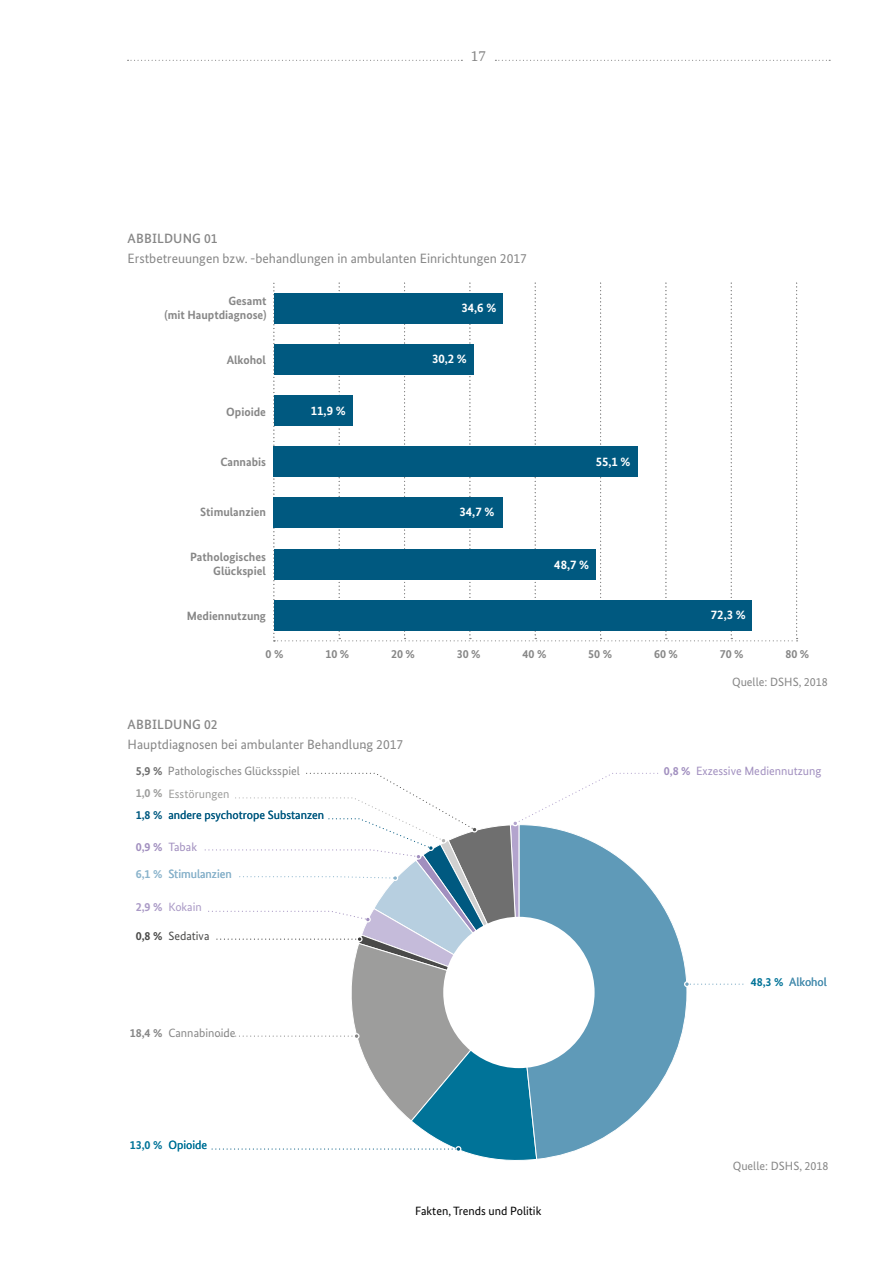
<style>
.page{position:relative;width:893px;height:1263px;background:#fff}
.page>*{position:absolute;margin:0;border:0;box-sizing:border-box;transform-origin:0 0}
.t1{font:15px "Bundes Serif";color:#878787}
.t2{font:13.5px "Bundes Sans";color:#878787}
.t3{font:500 13.5px "Bundes Sans";letter-spacing:.01em;color:#878787}
.t4{font:700 12.75px "Bundes Sans";color:#fff}
.t5{font:700 12px/14.4px "Bundes Sans";color:#878787;text-align:right}
.t6{font:12px "Bundes Sans";color:#878787}
.t7{font:12px "Bundes Sans";color:#a18fbf}
.t8{font:12px "Bundes Sans";color:#005980}
.t9{font:12px "Bundes Sans";color:#000}
.t10{font:12px "Bundes Sans";color:#8bb4cc}
.t11{font:12px "Bundes Sans";color:#9d9d9c}
.t12{font:12px "Bundes Sans";color:#4a4a49}
.t13{font:12px "Bundes Sans";color:#aa9ac6}
.t14{font:700 12px "Bundes Sans";color:#007398}
.t15{font:12px "Bundes Sans";color:#007398}
.t16{font:12px "Bundes Sans";color:#4e91b1}
.s1{font-weight:700;color:#6f6f6f}
.s2{font-weight:700}
</style>
<div class="page">
<svg style="left:128px;top:60px;width:334px;height:1px"></svg>
<svg style="left:495px;top:60px;width:335px;height:1px"></svg>
<svg style="left:659px;top:901px;width:28px;height:184px"></svg>
<svg style="left:684px;top:981px;width:59px;height:6px"></svg>
<svg style="left:204px;top:772px;width:455px;height:389px"></svg>
<svg style="left:273px;top:282px;width:525px;height:359px"></svg>
<div style="left:274px;top:293px;width:228px;height:30px;background:#005980"></div>
<div style="left:274px;top:344px;width:199px;height:31px;background:#005980"></div>
<div style="left:274px;top:395px;width:78px;height:31px;background:#005980"></div>
<div style="left:274px;top:446px;width:364px;height:31px;background:#005980"></div>
<div style="left:274px;top:497px;width:229px;height:31px;background:#005980"></div>
<div style="left:274px;top:549px;width:322px;height:30px;background:#005980"></div>
<div style="left:274px;top:600px;width:478px;height:31px;background:#005980"></div>
<p class="t1" style="left:471px;top:46px;width:16px">17</p>
<p class="t3" style="left:128px;top:230px;width:91px">ABBILDUNG 01</p>
<p class="t2" style="left:128px;top:250px;width:401px">Erstbetreuungen bzw. -behandlungen in ambulanten Einrichtungen 2017</p>
<p class="t2" style="left:129px;top:248px;width:401px">Erstbetreuungen bzw. -behandlungen in ambulanten Einrichtungen 2017</p>
<p class="t5" style="left:165px;top:294px;width:103px">Gesamt<br>(mit Hauptdiagnose)</p>
<p class="t5" style="left:227px;top:352px;width:41px">Alkohol</p>
<p class="t5" style="left:226px;top:404px;width:41px">Opioide</p>
<p class="t5" style="left:220px;top:454px;width:47px">Cannabis</p>
<p class="t5" style="left:200px;top:505px;width:67px">Stimulanzien</p>
<p class="t5" style="left:190px;top:550px;width:77px">Pathologisches<br>Glückspiel</p>
<p class="t5" style="left:187px;top:608px;width:81px">Mediennutzung</p>
<p class="t4" style="left:311px;top:403px;width:36px">11,9 %</p>
<p class="t4" style="left:461px;top:300px;width:36px">34,6 %</p>
<p class="t4" style="left:432px;top:351px;width:36px">30,2 %</p>
<p class="t4" style="left:459px;top:504px;width:36px">34,7 %</p>
<p class="t4" style="left:596px;top:454px;width:36px">55,1 %</p>
<p class="t4" style="left:554px;top:557px;width:36px">48,7 %</p>
<p class="t4" style="left:711px;top:607px;width:36px">72,3 %</p>
<p class="t5" style="left:266px;top:647px;width:19px">0 %</p>
<p class="t5" style="left:325px;top:647px;width:25px">10 %</p>
<p class="t5" style="left:391px;top:647px;width:25px">20 %</p>
<p class="t5" style="left:457px;top:647px;width:25px">30 %</p>
<p class="t5" style="left:523px;top:647px;width:25px">40 %</p>
<p class="t5" style="left:588px;top:647px;width:25px">50 %</p>
<p class="t5" style="left:654px;top:647px;width:25px">60 %</p>
<p class="t5" style="left:720px;top:647px;width:25px">70 %</p>
<p class="t5" style="left:785px;top:647px;width:25px">80 %</p>
<p class="t3" style="left:128px;top:716px;width:91px">ABBILDUNG 02</p>
<p class="t2" style="left:128px;top:736px;width:277px">Hauptdiagnosen bei ambulanter Behandlung 2017</p>
<p class="t2" style="left:128px;top:732px;width:285px">Hauptdiagnosen in ambulanten Einrichtungen 2017</p>
<p class="t6" style="left:732px;top:675px;width:97px">Quelle: DSHS, 2018</p>
<p class="t6" style="left:136px;top:763px;width:166px"><span class="s1">5,9 %</span> Pathologisches Glücksspiel</p>
<p class="t7" style="left:664px;top:763px;width:159px"><span class="s2">0,8 %</span> Exzessive Mediennutzung</p>
<p class="t11" style="left:136px;top:786px;width:95px"><span class="s2">1,0 %</span> Esstörungen</p>
<p class="t8" style="left:136px;top:808px;width:190px"><span class="s2">1,8 %</span> andere psychotrope Substanzen</p>
<p class="t7" style="left:136px;top:840px;width:63px"><span class="s2">0,9 %</span> Tabak</p>
<p class="t10" style="left:136px;top:867px;width:98px"><span class="s2">6,1 %</span> Stimulanzien</p>
<p class="t13" style="left:136px;top:899px;width:68px"><span class="s2">2,9 %</span> Kokain</p>
<p class="t12" style="left:136px;top:928px;width:75px"><span class="s2">0,8 %</span> Sedativa</p>
<p class="t6" style="left:130px;top:1026px;width:107px"><span class="s2">18,4 %</span> Cannabinoide</p>
<p class="t15" style="left:168px;top:1138px;width:40px">Opioide</p>
<p class="t14" style="left:130px;top:1138px;width:34px">13,0 %</p>
<p class="t9" style="left:415px;top:1204px;width:128px">Fakten, Trends und Politik</p>
<p class="t16" style="left:789px;top:974px;width:39px">Alkohol</p>
<p class="t14" style="left:751px;top:974px;width:34px">48,3 %</p>
<p class="t6" style="left:733px;top:1158px;width:97px">Quelle: DSHS, 2018</p>
</div>
